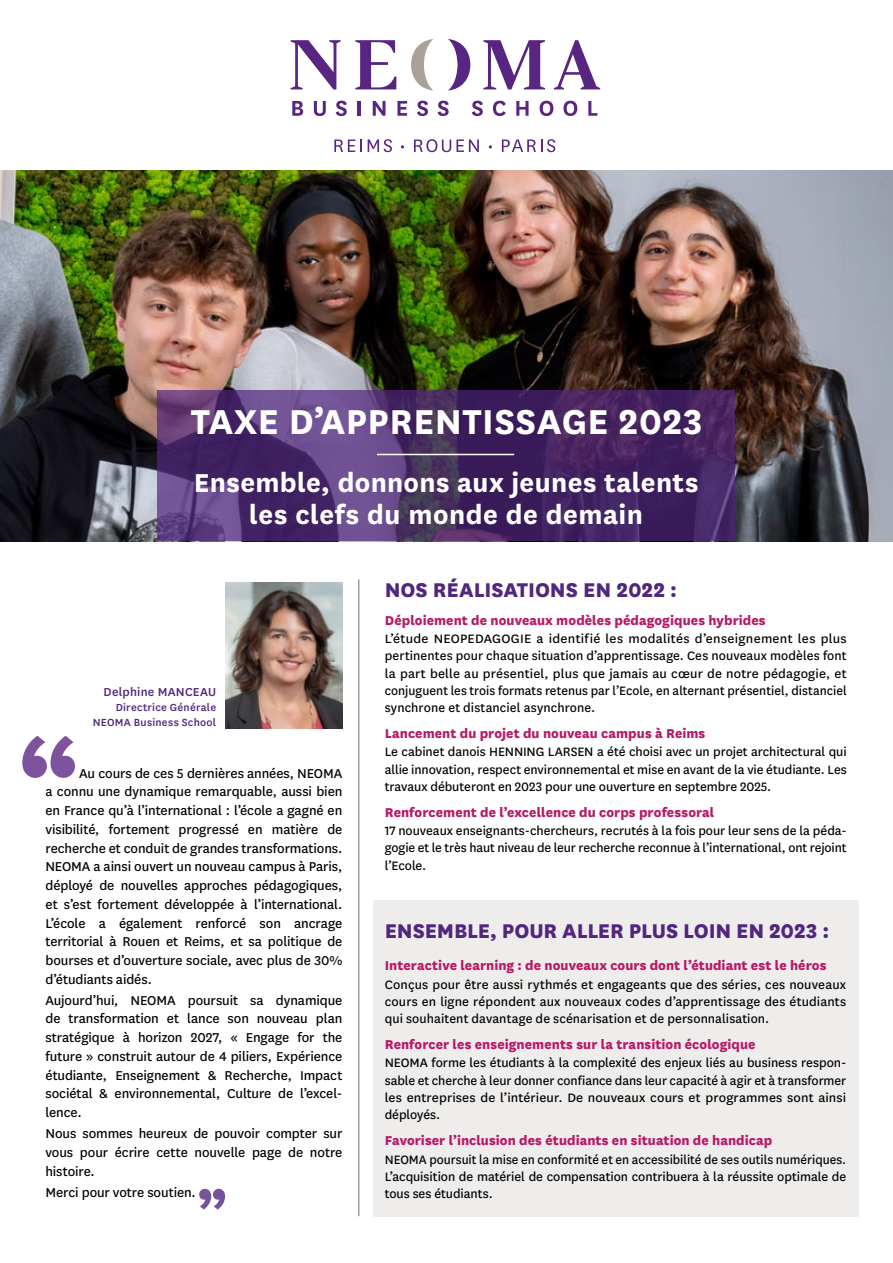
<style>
.page{position:relative;width:893px;height:1263px;background:#fff}
.page>*{position:absolute;margin:0;border:0;box-sizing:border-box;transform-origin:0 0}
.t1{font:700 40.35px "National";letter-spacing:.01em;color:#fff}
.t2{font:700 30.3px/32px "National";letter-spacing:.015em;color:#fff;text-align:center}
.t3{font:800 23.25px "National";letter-spacing:-.005em;color:#52267f}
.t4{font:15px/18.8px "National";letter-spacing:-.005em;color:#000;text-align:justify}
.t5{font:800 15px "National";letter-spacing:.005em;color:#b81867}
.t6{font:14.25px/17.2px "National";color:#000;text-align:justify}
.t7{font:500 13.5px "National";letter-spacing:.015em;color:#52267f}
.t8{font:500 12px/15px "National";letter-spacing:.02em;color:#52267f;text-align:right}
</style>
<div class="page">
<div style="left:373px;top:900px;width:486px;height:316px;background:#efedec"></div>
<svg style="left:199px;top:1189px;width:26px;height:20px"></svg>
<svg style="left:22px;top:736px;width:53px;height:42px"></svg>
<img style="left:226px;top:583px;width:116px;height:145px">
<hr style="left:358px;top:579px;width:1px;height:637px;background:#706f6f">
<img style="left:0;top:170px;width:893px;height:371px">
<svg style="left:157px;top:390px;width:577px;height:150px;background:#4d2e6a"></svg>
<hr style="left:377px;top:454px;width:137px;height:1px;background:#fff">
<svg style="left:355px;top:40px;width:41px;height:49px"></svg>
<svg style="left:291px;top:40px;width:50px;height:49px"></svg>
<svg style="left:483px;top:40px;width:62px;height:50px"></svg>
<svg style="left:448px;top:39px;width:22px;height:52px"></svg>
<svg style="left:411px;top:39px;width:22px;height:52px"></svg>
<svg style="left:554px;top:40px;width:46px;height:49px"></svg>
<svg style="left:292px;top:101px;width:11px;height:15px"></svg>
<svg style="left:314px;top:101px;width:12px;height:15px"></svg>
<svg style="left:336px;top:101px;width:11px;height:15px"></svg>
<hr style="left:358px;top:101px;width:3px;height:15px;background:#582583">
<svg style="left:373px;top:101px;width:12px;height:15px"></svg>
<svg style="left:397px;top:101px;width:10px;height:15px"></svg>
<svg style="left:417px;top:101px;width:11px;height:15px"></svg>
<svg style="left:438px;top:101px;width:11px;height:15px"></svg>
<svg style="left:472px;top:101px;width:11px;height:15px"></svg>
<svg style="left:493px;top:101px;width:13px;height:15px"></svg>
<svg style="left:516px;top:101px;width:13px;height:15px"></svg>
<svg style="left:540px;top:101px;width:13px;height:15px"></svg>
<svg style="left:563px;top:101px;width:14px;height:15px"></svg>
<svg style="left:588px;top:101px;width:9px;height:15px"></svg>
<svg style="left:334px;top:139px;width:28px;height:13px"></svg>
<svg style="left:368px;top:139px;width:24px;height:13px"></svg>
<svg style="left:414px;top:139px;width:65px;height:13px"></svg>
<svg style="left:502px;top:139px;width:53px;height:13px"></svg>
<h1 class="t1" style="left:191px;top:393px;width:513px">TAXE D’APPRENTISSAGE 2023</h1>
<h2 class="t2" style="left:194px;top:464px;width:506px">Ensemble, donnons aux jeunes talents les clefs du monde de demain</h2>
<p class="t7" style="left:104px;top:682px;width:114px">Delphine MANCEAU</p>
<p class="t8" style="left:93px;top:699px;width:125px">Directrice Générale<br>NEOMA Business School</p>
<p class="t4" style="left:45px;top:763px;width:298px;text-indent:34px">Au cours de ces 5 dernières années, NEOMA a connu une dynamique remarquable, aussi bien en France qu’à l’international : l’école a gagné en visibilité, fortement progressé en matière de recherche et conduit de grandes transformations.<br>NEOMA a ainsi ouvert un nouveau campus à Paris, déployé de nouvelles approches pédagogiques, et s’est fortement développée à l’international.<br>L’école a également renforcé son ancrage territorial à Rouen et Reims, et sa politique de bourses et d’ouverture sociale, avec plus de 30% d’étudiants aidés.</p>
<p class="t4" style="left:45px;top:990px;width:298px">Aujourd’hui, NEOMA poursuit sa dynamique de transformation et lance son nouveau plan stratégique à horizon 2027, « Engage for the future » construit autour de 4 piliers, Expérience étudiante, Enseignement &amp; Recherche, Impact sociétal &amp; environnemental, Culture de l’excel&shy;lence.</p>
<p class="t4" style="left:45px;top:1123px;width:298px">Nous sommes heureux de pouvoir compter sur vous pour écrire cette nouvelle page de notre histoire.</p>
<p class="t4" style="left:45px;top:1182px;width:152px">Merci pour votre soutien.</p>
<h3 class="t3" style="left:385px;top:573px;width:294px">NOS RÉALISATIONS EN 2022 :</h3>
<p class="t5" style="left:385px;top:609px;width:382px">Déploiement de nouveaux modèles pédagogiques hybrides</p>
<p class="t6" style="left:385px;top:629px;width:463px">L’étude NEOPEDAGOGIE a identifié les modalités d’enseignement les plus pertinentes pour chaque situation d’apprentissage. Ces nouveaux modèles font la part belle au présentiel, plus que jamais au cœur de notre pédagogie, et conjuguent les trois formats retenus par l’Ecole, en alternant présentiel, distanciel synchrone et distanciel asynchrone.</p>
<p class="t5" style="left:385px;top:722px;width:322px">Lancement du projet du nouveau campus à Reims</p>
<p class="t6" style="left:385px;top:743px;width:464px">Le cabinet danois HENNING LARSEN a été choisi avec un projet architectural qui allie innovation, respect environnemental et mise en avant de la vie étudiante. Les travaux débuteront en 2023 pour une ouverture en septembre 2025.</p>
<p class="t5" style="left:385px;top:801px;width:331px">Renforcement de l’excellence du corps professoral</p>
<p class="t6" style="left:385px;top:821px;width:463px">17 nouveaux enseignants-chercheurs, recrutés à la fois pour leur sens de la péda&shy;gogie et le très haut niveau de leur recherche reconnue à l’international, ont rejoint l’Ecole.</p>
<h3 class="t3" style="left:385px;top:914px;width:446px">ENSEMBLE, POUR ALLER PLUS LOIN EN 2023 :</h3>
<p class="t5" style="left:385px;top:955px;width:443px">Interactive learning : de nouveaux cours dont l’étudiant est le héros</p>
<p class="t6" style="left:385px;top:975px;width:463px">Conçus pour être aussi rythmés et engageants que des séries, ces nouveaux cours en ligne répondent aux nouveaux codes d’apprentissage des étudiants qui souhaitent davantage de scénarisation et de personnalisation.</p>
<p class="t5" style="left:385px;top:1033px;width:372px">Renforcer les enseignements sur la transition écologique</p>
<p class="t6" style="left:385px;top:1054px;width:463px">NEOMA forme les étudiants à la complexité des enjeux liés au business respon&shy;sable et cherche à leur donner confiance dans leur capacité à agir et à transformer les entreprises de l’intérieur. De nouveaux cours et programmes sont ainsi déployés.</p>
<p class="t5" style="left:385px;top:1129px;width:389px">Favoriser l’inclusion des étudiants en situation de handicap</p>
<p class="t6" style="left:385px;top:1150px;width:463px">NEOMA poursuit la mise en conformité et en accessibilité de ses outils numériques.<br>L’acquisition de matériel de compensation contribuera à la réussite optimale de tous ses étudiants.</p>
</div>
